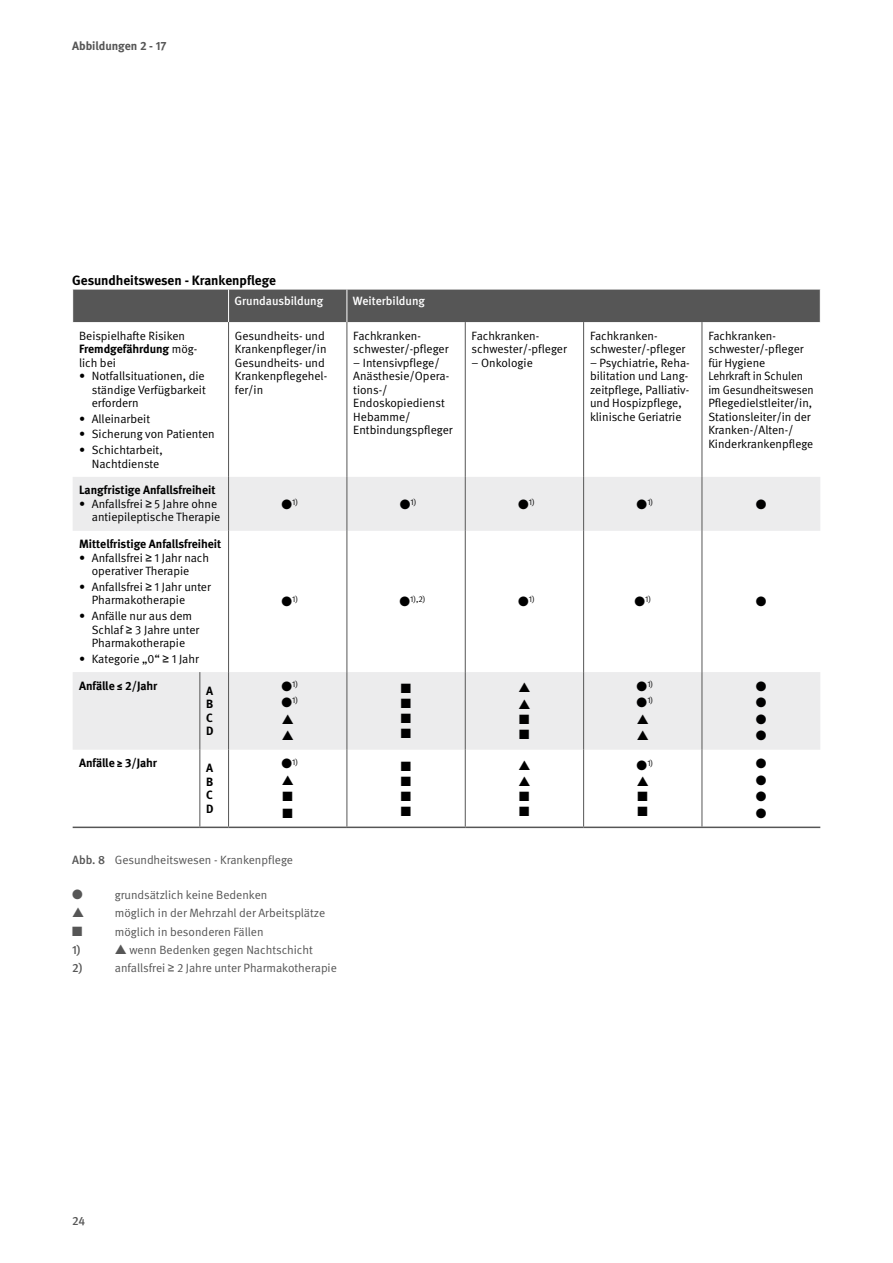
<style>
.page{position:relative;width:893px;height:1263px;background:#fff}
.page>*{position:absolute;margin:0;border:0;box-sizing:border-box;transform-origin:0 0}
.FT{font:700 13.5px "DGUV Meta";color:#000}
.TI{font:13.5px "Zapf Dingbats ITC";color:#000}
.TI-2{font:12px/13.5px "DGUV Meta";color:#000}
.t1{font:12px/18px "DGUV Meta";color:#565656}
.TI-3{font:700 12px/13.5px "DGUV Meta";color:#000}
.TI-4{font:12px/13.5px "DGUV Meta";color:#000;scale:.95 1}
.TK{font:500 12px "DGUV Meta";color:#fff}
.t2{font:700 12px "DGUV Meta";letter-spacing:-.005em;color:#565656}
.t3{font:500 12px "DGUV Meta";color:#565656}
.TI-5{font:8.4px "DGUV Meta";color:#000}
.s1{font-weight:400}
.s2{font-family:"Arial"}
.s3{font-weight:500}
</style>
<div class="page">
<div style="left:73px;top:290px;width:747px;height:32px;background:#565656"></div>
<svg style="left:73px;top:477px;width:747px;height:273px"></svg>
<hr style="left:228px;top:290px;width:1px;height:32px;background:#fff">
<hr style="left:347px;top:290px;width:1px;height:32px;background:#fff">
<hr style="left:347px;top:322px;width:1px;height:155px;background:#565656">
<hr style="left:465px;top:322px;width:1px;height:155px;background:#565656">
<hr style="left:583px;top:322px;width:1px;height:155px;background:#565656">
<hr style="left:347px;top:477px;width:1px;height:54px;background:#565656">
<hr style="left:465px;top:477px;width:1px;height:54px;background:#565656">
<hr style="left:583px;top:477px;width:1px;height:54px;background:#565656">
<hr style="left:347px;top:531px;width:1px;height:141px;background:#565656">
<hr style="left:465px;top:531px;width:1px;height:141px;background:#565656">
<hr style="left:583px;top:531px;width:1px;height:141px;background:#565656">
<hr style="left:199px;top:672px;width:1px;height:78px;background:#565656">
<hr style="left:347px;top:672px;width:1px;height:78px;background:#565656">
<hr style="left:465px;top:672px;width:1px;height:78px;background:#565656">
<hr style="left:583px;top:672px;width:1px;height:78px;background:#565656">
<hr style="left:199px;top:750px;width:1px;height:76px;background:#565656">
<hr style="left:347px;top:750px;width:1px;height:76px;background:#565656">
<hr style="left:465px;top:750px;width:1px;height:76px;background:#565656">
<hr style="left:583px;top:750px;width:1px;height:76px;background:#565656">
<hr style="left:702px;top:322px;width:1px;height:155px;background:#565656">
<hr style="left:702px;top:477px;width:1px;height:54px;background:#565656">
<hr style="left:702px;top:531px;width:1px;height:141px;background:#565656">
<hr style="left:702px;top:672px;width:1px;height:78px;background:#565656">
<hr style="left:702px;top:750px;width:1px;height:76px;background:#565656">
<hr style="left:228px;top:322px;width:1px;height:155px;background:#565656">
<hr style="left:228px;top:477px;width:1px;height:54px;background:#565656">
<hr style="left:228px;top:531px;width:1px;height:141px;background:#565656">
<hr style="left:228px;top:672px;width:1px;height:78px;background:#565656">
<hr style="left:228px;top:750px;width:1px;height:76px;background:#565656">
<hr style="left:73px;top:826px;width:127px;height:2px;background:#565656">
<hr style="left:200px;top:826px;width:29px;height:2px;background:#565656">
<hr style="left:229px;top:826px;width:118px;height:2px;background:#565656">
<hr style="left:347px;top:826px;width:118px;height:2px;background:#565656">
<hr style="left:465px;top:826px;width:119px;height:2px;background:#565656">
<hr style="left:584px;top:826px;width:118px;height:2px;background:#565656">
<hr style="left:702px;top:826px;width:118px;height:2px;background:#565656">
<svg style="left:282px;top:714px;width:11px;height:10px"></svg>
<svg style="left:282px;top:731px;width:11px;height:9px"></svg>
<svg style="left:519px;top:683px;width:11px;height:9px"></svg>
<svg style="left:519px;top:699px;width:11px;height:10px"></svg>
<svg style="left:637px;top:714px;width:11px;height:10px"></svg>
<svg style="left:637px;top:731px;width:11px;height:9px"></svg>
<p class="t2" style="left:72px;top:39px;width:96px">Abbildungen 2 - 17</p>
<p class="FT" style="left:72px;top:272px;width:205px">Gesundheitswesen - Krankenpflege</p>
<p class="TK" style="left:235px;top:293px;width:90px">Grundausbildung</p>
<p class="TK" style="left:353px;top:293px;width:74px">Weiterbildung</p>
<p class="TI-2" style="left:79px;top:329px;width:108px">Beispielhafte Risiken</p>
<p class="TI-3" style="left:79px;top:343px;width:120px">Fremdgefährdung <span class="s1">mög&shy;lich bei</span></p>
<p class="TI-2" style="left:92px;top:369px;width:115px;text-align:justify;text-indent:-13px">• Notfallsituationen, die ständige Verfügbarkeit erfordern</p>
<p class="TI-2" style="left:79px;top:412px;width:73px">• Alleinarbeit</p>
<p class="TI-2" style="left:79px;top:428px;width:137px">• Sicherung von Patienten</p>
<p class="TI-2" style="left:79px;top:443px;width:85px;text-align:right">• Schichtarbeit,<br>Nachtdienste</p>
<p class="TI-2" style="left:235px;top:329px;width:93px">Gesundheits- und<br>Krankenpfleger/in</p>
<p class="TI-2" style="left:235px;top:356px;width:94px">Gesundheits- und<br>Krankenpflegehel&shy;fer/in</p>
<p class="TI-2" style="left:353px;top:329px;width:97px">Fachkranken&shy;schwester/-pfleger</p>
<p class="TI-2" style="left:353px;top:356px;width:97px">– Intensivpflege/<br>Anästhesie/Opera&shy;tions-/<br>Endoskopiedienst</p>
<p class="TI-2" style="left:353px;top:410px;width:101px">Hebamme/<br>Entbindungspfleger</p>
<p class="TI-2" style="left:472px;top:329px;width:97px">Fachkranken&shy;schwester/-pfleger</p>
<p class="TI-2" style="left:472px;top:356px;width:63px">– Onkologie</p>
<p class="TI-2" style="left:590px;top:329px;width:97px">Fachkranken&shy;schwester/-pfleger</p>
<p class="TI-2" style="left:590px;top:356px;width:101px">– Psychiatrie, Reha&shy;bilitation und Lang&shy;zeitpflege, Palliativ&shy;und Hospizpflege, klinische Geriatrie</p>
<p class="TI-2" style="left:708px;top:329px;width:97px">Fachkranken&shy;schwester/-pfleger für Hygiene</p>
<p class="TI-4" style="left:708px;top:369px;width:112px">Lehrkraft in Schulen im Gesundheitswesen</p>
<p class="TI-2" style="left:708px;top:396px;width:106px">Pflegedielstleiter/in,<br>Stationsleiter/in der<br>Kranken-/Alten-/<br>Kinderkrankenpflege</p>
<p class="TI-3" style="left:79px;top:484px;width:138px">Langfristige Anfallsfreiheit</p>
<p class="TI-2" style="left:79px;top:497px;width:143px;text-align:right">• Anfallsfrei <span class="s2">≥</span> 5 Jahre ohne antiepileptische Therapie</p>
<p class="TI-5" style="left:282px;top:497px;width:18px">●1)</p>
<p class="TI-5" style="left:400px;top:497px;width:18px">●1)</p>
<p class="TI-5" style="left:518px;top:497px;width:18px">●1)</p>
<p class="TI-5" style="left:637px;top:497px;width:18px">●1)</p>
<p class="TI" style="left:756px;top:497px;width:12px">●</p>
<p class="TI-3" style="left:79px;top:538px;width:144px">Mittelfristige Anfallsfreiheit</p>
<p class="TI-2" style="left:79px;top:551px;width:132px;text-align:center">• Anfallsfrei <span class="s2">≥</span> 1 Jahr nach operativer Therapie</p>
<p class="TI-2" style="left:92px;top:580px;width:121px;text-indent:-13px">• Anfallsfrei <span class="s2">≥</span> 1 Jahr unter<br>Pharmakotherapie</p>
<p class="TI-2" style="left:92px;top:609px;width:109px;text-indent:-13px">• Anfälle nur aus dem<br>Schlaf <span class="s2">≥</span> 3 Jahre unter<br>Pharmakotherapie</p>
<p class="TI-2" style="left:79px;top:652px;width:121px">• Kategorie „0“ <span class="s2">≥</span> 1 Jahr</p>
<p class="TI-5" style="left:282px;top:594px;width:18px">●1)</p>
<p class="TI-5" style="left:399px;top:594px;width:27px">●1),2)</p>
<p class="TI-5" style="left:518px;top:594px;width:18px">●1)</p>
<p class="TI-5" style="left:634px;top:594px;width:18px">●1)</p>
<p class="TI" style="left:756px;top:595px;width:12px">●</p>
<p class="TI-3" style="left:79px;top:679px;width:80px">Anfälle ≤ 2/Jahr</p>
<p class="TI-3" style="left:206px;top:684px;width:8px">A</p>
<p class="TI-3" style="left:206px;top:698px;width:9px">B</p>
<p class="TI-3" style="left:206px;top:711px;width:8px">C</p>
<p class="TI-3" style="left:206px;top:725px;width:9px">D</p>
<p class="TI-3" style="left:79px;top:757px;width:80px">Anfälle ≥ 3/Jahr</p>
<p class="TI-3" style="left:206px;top:762px;width:8px">A</p>
<p class="TI-3" style="left:206px;top:775px;width:9px">B</p>
<p class="TI-3" style="left:206px;top:789px;width:8px">C</p>
<p class="TI-3" style="left:206px;top:802px;width:9px">D</p>
<p class="TI-5" style="left:282px;top:679px;width:18px">●1)</p>
<p class="TI-5" style="left:282px;top:696px;width:18px">●1)</p>
<p class="TI-5" style="left:282px;top:757px;width:18px">●1)</p>
<p class="TI" style="left:283px;top:790px;width:12px">■</p>
<p class="TI" style="left:283px;top:807px;width:12px">■</p>
<p class="t1" style="left:72px;top:851px;width:222px"><span class="s3">Abb. 8</span> Gesundheitswesen - Krankenpflege</p>
<p class="t1" style="left:72px;top:886px;width:197px">● grundsätzlich keine Bedenken</p>
<p class="t1" style="left:72px;top:904px;width:255px">▲ möglich in der Mehrzahl der Arbeitsplätze</p>
<p class="t1" style="left:72px;top:923px;width:193px">■ möglich in besonderen Fällen<br><span class="s3">1)</span></p>
<p class="t1" style="left:115px;top:941px;width:200px">▲ wenn Bedenken gegen Nachtschicht</p>
<p class="t3" style="left:72px;top:960px;width:12px">2)</p>
<p class="t1" style="left:115px;top:959px;width:224px">anfallsfrei <span class="s2">≥</span> 2 Jahre unter Pharmakotherapie</p>
<p class="TI" style="left:401px;top:682px;width:12px">■</p>
<p class="TI" style="left:401px;top:697px;width:12px">■</p>
<p class="TI" style="left:401px;top:712px;width:12px">■</p>
<p class="TI" style="left:401px;top:727px;width:12px">■</p>
<p class="TI" style="left:401px;top:760px;width:12px">■</p>
<p class="TI" style="left:401px;top:775px;width:12px">■</p>
<p class="TI" style="left:401px;top:790px;width:12px">■</p>
<p class="TI" style="left:401px;top:805px;width:12px">■</p>
<p class="t3" style="left:72px;top:1213px;width:14px">24</p>
<p class="TI" style="left:519px;top:713px;width:12px">■</p>
<p class="TI" style="left:519px;top:728px;width:12px">■</p>
<p class="TI" style="left:519px;top:790px;width:12px">■</p>
<p class="TI" style="left:519px;top:805px;width:12px">■</p>
<p class="TI-5" style="left:637px;top:679px;width:18px">●1)</p>
<p class="TI-5" style="left:637px;top:696px;width:18px">●1)</p>
<p class="TI-5" style="left:637px;top:758px;width:18px">●1)</p>
<p class="TI" style="left:638px;top:790px;width:12px">■</p>
<p class="TI" style="left:638px;top:805px;width:12px">■</p>
<p class="TI" style="left:756px;top:680px;width:12px">●</p>
<p class="TI" style="left:756px;top:696px;width:12px">●</p>
<p class="TI" style="left:756px;top:713px;width:12px">●</p>
<p class="TI" style="left:756px;top:729px;width:12px">●</p>
<p class="TI" style="left:756px;top:757px;width:12px">●</p>
<p class="TI" style="left:756px;top:774px;width:12px">●</p>
<p class="TI" style="left:756px;top:790px;width:12px">●</p>
<p class="TI" style="left:756px;top:807px;width:12px">●</p>
</div>
